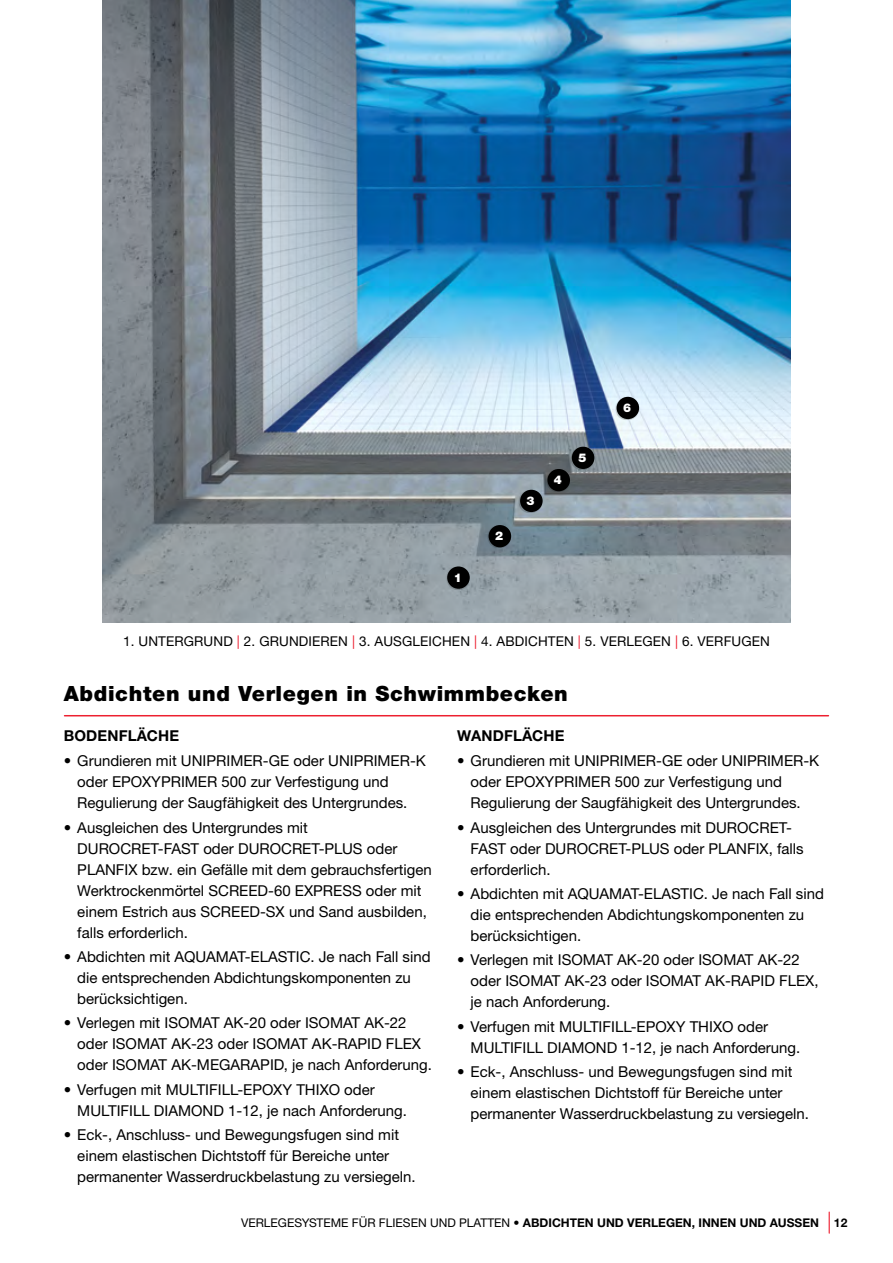
<style>
.page{position:relative;width:893px;height:1263px;background:#fff}
.page>*{position:absolute;margin:0;border:0;box-sizing:border-box;transform-origin:0 0}
.t1{font:900 21px "Helvetica Neue LTW1 G";letter-spacing:.03em;color:#000}
.t2{font:15px/21px "Helvetica Neue LTW1 G";color:#000}
.t3{font:700 15px "Helvetica Neue LTW1 G";letter-spacing:.01em;color:#000}
.t4{font:13.5px "Helvetica Neue LTW1 G";letter-spacing:.01em;color:#000}
.t5{font:700 12px "Helvetica Neue LTW1 G";color:#000}
.t6{font:900 12px "Helvetica Neue LTW1 G";color:#fff}
.s1{color:#ed1d2e}
.s2{font-weight:400}
</style>
<div class="page">
<svg style="left:829px;top:1212px;width:1px;height:21px"></svg>
<img style="left:103px;top:0;width:687px;height:622px">
<div style="left:487px;top:526px;width:24px;height:22px;background:#000;opacity:.2"></div>
<div style="left:489px;top:525px;width:22px;height:22px;background:#000;border-radius:50%"></div>
<div style="left:445px;top:567px;width:24px;height:22px;background:#000;opacity:.2"></div>
<div style="left:447px;top:566px;width:23px;height:23px;background:#000;border-radius:50%"></div>
<div style="left:518px;top:490px;width:24px;height:23px;background:#000;opacity:.2"></div>
<div style="left:520px;top:490px;width:23px;height:22px;background:#000;border-radius:50%"></div>
<div style="left:546px;top:469px;width:23px;height:23px;background:#000;opacity:.2"></div>
<div style="left:547px;top:469px;width:23px;height:22px;background:#000;border-radius:50%"></div>
<hr style="left:65px;top:715px;width:763px;height:1px;background:#ed2030">
<div style="left:615px;top:397px;width:23px;height:23px;background:#000;opacity:.2"></div>
<div style="left:617px;top:397px;width:22px;height:22px;background:#000;border-radius:50%"></div>
<div style="left:570px;top:447px;width:24px;height:23px;background:#000;opacity:.2"></div>
<div style="left:572px;top:447px;width:22px;height:22px;background:#000;border-radius:50%"></div>
<p class="t6" style="left:454px;top:570px;width:10px">1</p>
<p class="t6" style="left:495px;top:529px;width:10px">2</p>
<p class="t6" style="left:527px;top:494px;width:10px">3</p>
<p class="t6" style="left:554px;top:473px;width:10px">4</p>
<p class="t6" style="left:578px;top:451px;width:10px">5</p>
<p class="t6" style="left:623px;top:401px;width:10px">6</p>
<p class="t4" style="left:123px;top:632px;width:648px">1. UNTERGRUND <span class="s1">|</span> 2. GRUNDIEREN <span class="s1">|</span> 3. ΑUSGLEICHEN <span class="s1">|</span> 4. ABDICHTEN <span class="s1">|</span> 5. VERLEGEN <span class="s1">|</span> 6. VERFUGEN</p>
<h1 class="t1" style="left:64px;top:681px;width:506px">Abdichten und Verlegen in Schwimmbecken</h1>
<p class="t3" style="left:64px;top:726px;width:117px">BODENFLÄCHE</p>
<p class="t2" style="left:77px;top:750px;width:350px;text-indent:-14px">• Grundieren mit UNIPRIMER-GE oder UNIPRIMER-K oder EPOXYPRIMER 500 zur Verfestigung und<br>Regulierung der Saugfähigkeit des Untergrundes.</p>
<p class="t2" style="left:77px;top:817px;width:356px;text-indent:-14px">• Ausgleichen des Untergrundes mit DUROCRET-FAST oder DUROCRET-PLUS oder PLANFIX bzw. ein Gefälle mit dem gebrauchsfertigen Werktrockenmörtel SCREED-60 EXPRESS oder mit einem Estrich aus SCREED-SX und Sand ausbilden, falls erforderlich.</p>
<p class="t2" style="left:77px;top:946px;width:355px;text-indent:-14px">• Abdichten mit AQUAMAT-ELASTIC. Je nach Fall sind die entsprechenden Abdichtungskomponenten zu berücksichtigen.</p>
<p class="t2" style="left:77px;top:1012px;width:356px;text-indent:-14px">• Verlegen mit ISOMAT AK-20 oder ISOMAT AK-22 oder ISOMAT AK-23 oder ISOMAT AK-RAPID FLEX oder ISOMAT AK-MEGARAPID, je nach Anforderung.</p>
<p class="t2" style="left:77px;top:1079px;width:331px;text-indent:-14px">• Verfugen mit MULTIFILL-EPOXY THIXO oder<br>MULTIFILL DIAMOND 1-12, je nach Anforderung.</p>
<p class="t2" style="left:77px;top:1124px;width:340px;text-indent:-14px">• Eck-, Anschluss- und Bewegungsfugen sind mit einem elastischen Dichtstoff für Bereiche unter permanenter Wasserdruckbelastung zu versiegeln.</p>
<p class="t3" style="left:457px;top:726px;width:109px">WANDFLÄCHE</p>
<p class="t2" style="left:471px;top:750px;width:350px;text-indent:-14px">• Grundieren mit UNIPRIMER-GE oder UNIPRIMER-K oder EPOXYPRIMER 500 zur Verfestigung und<br>Regulierung der Saugfähigkeit des Untergrundes.</p>
<p class="t2" style="left:471px;top:817px;width:335px;text-indent:-14px">• Ausgleichen des Untergrundes mit DUROCRET-<br>FAST oder DUROCRET-PLUS oder PLANFIX, falls erforderlich.</p>
<p class="t2" style="left:471px;top:883px;width:355px;text-indent:-14px">• Abdichten mit AQUAMAT-ELASTIC. Je nach Fall sind die entsprechenden Abdichtungskomponenten zu berücksichtigen.</p>
<p class="t2" style="left:471px;top:949px;width:349px;text-indent:-14px">• Verlegen mit ISOMAT AK-20 oder ISOMAT AK-22 oder ISOMAT AK-23 oder ISOMAT AK-RAPID FLEX, je nach Anforderung.</p>
<p class="t2" style="left:471px;top:1016px;width:331px;text-indent:-14px">• Verfugen mit MULTIFILL-EPOXY THIXO oder<br>MULTIFILL DIAMOND 1-12, je nach Anforderung.</p>
<p class="t2" style="left:471px;top:1061px;width:340px;text-indent:-14px">• Eck-, Anschluss- und Bewegungsfugen sind mit einem elastischen Dichtstoff für Bereiche unter permanenter Wasserdruckbelastung zu versiegeln.</p>
<p class="t5" style="left:241px;top:1215px;width:608px"><span class="s2">VERLEGESYSTEME FÜR FLIESEN UND PLATTEN •</span> ABDICHTEN UND VERLEGEN, INNEN UND AUSSEN 12</p>
</div>
